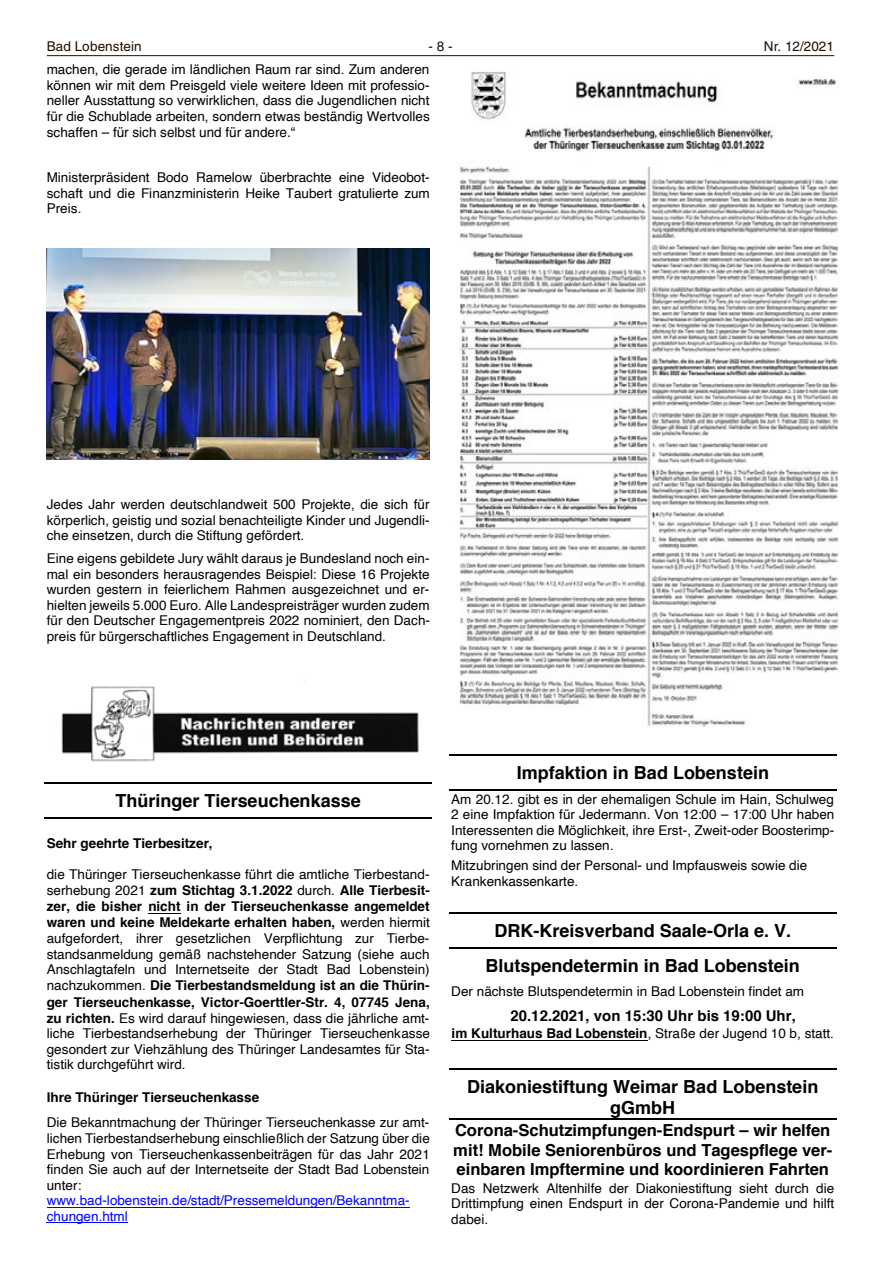
<style>
.page{position:relative;width:881px;height:1263px;background:#fff}
.page>*{position:absolute;margin:0;border:0;box-sizing:border-box;transform-origin:0 0}
.t1{font:700 18px/35.4px "Helvetica";color:#000;text-align:center}
.t2{font:700 16.5px/19.6px "Helvetica";color:#000;text-align:justify}
.t3{font:700 15px "Helvetica";color:#000}
.t4{font:13.5px/15.6px "Helvetica";letter-spacing:.005em;color:#000;text-align:justify}
.t5{font:13.5px/15.5px "Helvetica";letter-spacing:.005em;color:#00f}
.t6{font:700 13.5px "Helvetica";color:#000}
.t7{font:13.5px "Helvetica LT";letter-spacing:.005em;color:#200e00}
.s1{font-family:"Helvetica";color:#000}
.s2{font-weight:400}
.s3{font-weight:700}
</style>
<div class="page">
<hr style="left:47px;top:55px;width:786px;height:1px;background:#200e00">
<hr style="left:45px;top:783px;width:387px;height:1px;background:#000">
<hr style="left:45px;top:817px;width:387px;height:1px;background:#000">
<hr style="left:148px;top:913px;width:32px;height:1px;background:#000">
<hr style="left:47px;top:1207px;width:362px;height:1px;background:#00f">
<hr style="left:47px;top:1222px;width:81px;height:1px;background:#00f">
<hr style="left:449px;top:754px;width:387px;height:1px;background:#000">
<hr style="left:449px;top:789px;width:387px;height:1px;background:#000">
<hr style="left:449px;top:912px;width:387px;height:1px;background:#000">
<hr style="left:449px;top:947px;width:387px;height:1px;background:#000">
<hr style="left:451px;top:1040px;width:196px;height:1px;background:#000">
<hr style="left:449px;top:1068px;width:387px;height:1px;background:#000">
<hr style="left:449px;top:1118px;width:387px;height:1px;background:#000">
<img style="left:61px;top:680px;width:358px;height:82px">
<img style="left:460px;top:71px;width:379px;height:656px">
<img style="left:47px;top:249px;width:382px;height:210px">
<p class="t7" style="left:763px;top:38px;width:71px">Nr. 12/2021</p>
<p class="t7" style="left:47px;top:38px;width:96px">Bad Lobenstein</p>
<p class="t7" style="left:425px;top:38px;width:28px"><span class="s1">–</span>- 8 -</p>
<p class="t4" style="left:436px;top:41px;width:20px">8 –</p>
<p class="t6" style="left:763px;top:38px;width:72px"><span class="s2">Nr.</span> 12/2021</p>
<p class="t4" style="left:47px;top:41px;width:95px">Bad Lobenstein</p>
<p class="t4" style="left:47px;top:62px;width:384px">machen, die gerade im ländlichen Raum rar sind. Zum anderen können wir mit dem Preisgeld viele weitere Ideen mit professio&shy;neller Ausstattung so verwirklichen, dass die Jugendlichen nicht für die Schublade arbeiten, sondern etwas beständig Wertvolles schaffen – für sich selbst und für andere.“</p>
<p class="t4" style="left:47px;top:170px;width:384px">Ministerpräsident Bodo Ramelow überbrachte eine Videobot&shy;schaft und die Finanzministerin Heike Taubert gratulierte zum Preis.</p>
<p class="t4" style="left:47px;top:497px;width:384px">Jedes Jahr werden deutschlandweit 500 Projekte, die sich für körperlich, geistig und sozial benachteiligte Kinder und Jugendli&shy;che einsetzen, durch die Stiftung gefördert.</p>
<p class="t4" style="left:47px;top:551px;width:384px">Eine eigens gebildete Jury wählt daraus je Bundesland noch ein&shy;mal ein besonders herausragendes Beispiel: Diese 16 Projekte wurden gestern in feierlichem Rahmen ausgezeichnet und er&shy;hielten jeweils 5.000 Euro. Alle Landespreisträger wurden zudem für den Deutscher Engagementpreis 2022 nominiert, den Dach&shy;preis für bürgerschaftliches Engagement in Deutschland.</p>
<h1 class="t1" style="left:115px;top:783px;width:247px">Thüringer Tierseuchenkasse</h1>
<p class="t6" style="left:47px;top:832px;width:167px">Sehr geehrte Tierbesitzer,</p>
<p class="t4" style="left:47px;top:867px;width:384px">die Thüringer Tierseuchenkasse führt die amtliche Tierbestand&shy;serhebung 2021 <span class="s3">zum Stichtag 3.1.2022</span> durch. <span class="s3">Alle Tierbesit&shy;zer, die bisher nicht in der Tierseuchenkasse angemeldet waren und keine Meldekarte erhalten haben,</span> werden hiermit aufgefordert, ihrer gesetzlichen Verpflichtung zur Tierbe&shy;standsanmeldung gemäß nachstehender Satzung (siehe auch Anschlagtafeln und Internetseite der Stadt Bad Lobenstein) nachzukommen. <span class="s3">Die Tierbestandsmeldung ist an die Thürin&shy;ger Tierseuchenkasse, Victor-Goerttler-Str. 4, 07745 Jena, zu richten.</span> Es wird darauf hingewiesen, dass die jährliche amt&shy;liche Tierbestandserhebung der Thüringer Tierseuchenkasse gesondert zur Viehzählung des Thüringer Landesamtes für Sta&shy;tistik durchgeführt wird.</p>
<p class="t6" style="left:47px;top:1086px;width:214px">Ihre Thüringer Tierseuchenkasse</p>
<p class="t4" style="left:47px;top:1115px;width:384px">Die Bekanntmachung der Thüringer Tierseuchenkasse zur amt&shy;lichen Tierbestandserhebung einschließlich der Satzung über die Erhebung von Tierseuchenkassenbeiträgen für das Jahr 2021 finden Sie auch auf der Internetseite der Stadt Bad Lobenstein unter:</p>
<p class="t5" style="left:47px;top:1193px;width:364px">www.bad-lobenstein.de/stadt/Pressemeldungen/Bekanntma&shy;chungen.html</p>
<h1 class="t1" style="left:516px;top:755px;width:254px">Impfaktion in Bad Lobenstein</h1>
<p class="t4" style="left:451px;top:791px;width:384px">Am 20.12. gibt es in der ehemaligen Schule im Hain, Schulweg 2 eine Impfaktion für Jedermann. Von 12:00 – 17:00 Uhr haben Interessenten die Möglichkeit, ihre Erst-, Zweit-oder Boosterimp&shy;fung vornehmen zu lassen.</p>
<p class="t4" style="left:451px;top:858px;width:357px">Mitzubringen sind der Personal- und Impfausweis sowie die<br>Krankenkassenkarte.</p>
<h1 class="t1" style="left:485px;top:913px;width:316px">DRK-Kreisverband Saale-Orla e. V.<br>Blutspendetermin in Bad Lobenstein</h1>
<p class="t4" style="left:451px;top:984px;width:354px">Der nächste Blutspendetermin in Bad Lobenstein findet am</p>
<p class="t3" style="left:510px;top:1003px;width:286px">20.12.2021, von 15:30 Uhr bis 19:00 Uhr,</p>
<p class="t4" style="left:451px;top:1026px;width:383px"><span class="s3">im Kulturhaus Bad Lobenstein</span>, Straße der Jugend 10 b, statt.</p>
<h1 class="t1" style="left:467px;top:1076px;width:353px;line-height:21.5px">Diakoniestiftung Weimar Bad Lobenstein gGmbH</h1>
<p class="t2" style="left:453px;top:1121px;width:380px">Corona-Schutzimpfungen-Endspurt – wir helfen mit! Mobile Seniorenbüros und Tagespflege ver&shy;einbaren Impftermine und koordinieren Fahrten</p>
<p class="t4" style="left:451px;top:1181px;width:384px">Das Netzwerk Altenhilfe der Diakoniestiftung sieht durch die Drittimpfung einen Endspurt in der Corona-Pandemie und hilft dabei.</p>
</div>
